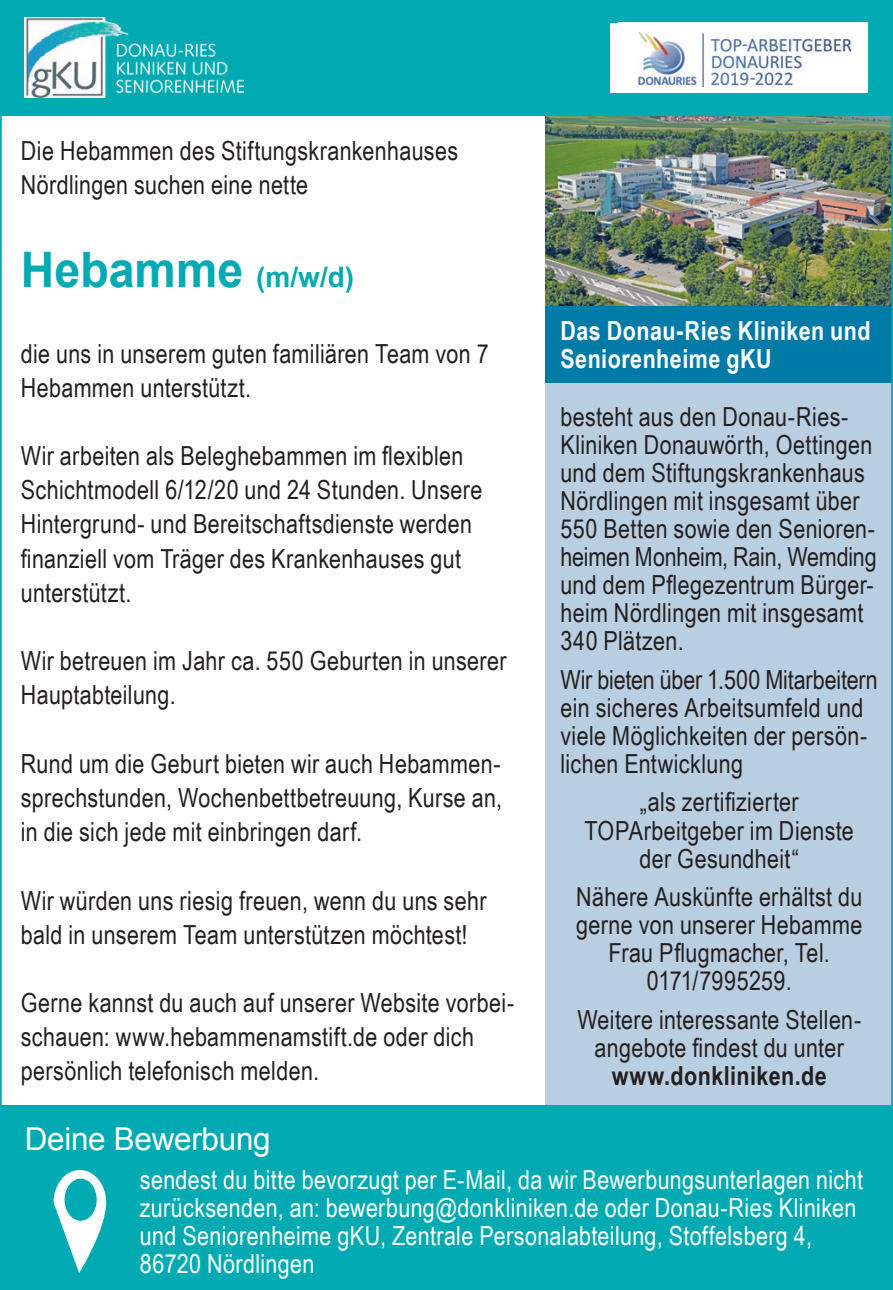
<style>
.page{position:relative;width:893px;height:1290px;background:#fff}
.page>*{position:absolute;margin:0;border:0;box-sizing:border-box;transform-origin:0 0}
.t1{font:700 49px "Arial";color:#00aab2;scale:.95 1}
.t2{font:31.5px "Arial";letter-spacing:-.01em;color:#fff}
.t3{font:26.25px/28px "Arial Narrow";letter-spacing:.01em;color:#231f20}
.t4{font:26.25px/28px "Arial Narrow";letter-spacing:.01em;color:#fff}
.t5{font:700 26.25px/28px "Arial Narrow";letter-spacing:.02em;color:#fff}
.t6{font:700 26.25px "Arial Narrow";letter-spacing:.02em;color:#231f20}
.s1{font-size:28.35px}
</style>
<div class="page">
<img style="left:546px;top:115px;width:344px;height:191px">
<div style="left:546px;top:371px;width:347px;height:919px;background:#b9cee0"></div>
<div style="left:1px;top:0;width:892px;height:115px;background:#00aab2"></div>
<img style="left:25px;top:18px;width:218px;height:79px">
<div style="left:610px;top:23px;width:258px;height:69px;background:#fff"></div>
<img style="left:638px;top:31px;width:216px;height:56px">
<div style="left:546px;top:306px;width:347px;height:76px;background:#007ba7"></div>
<div style="left:0;top:1105px;width:893px;height:185px;background:#00aab2"></div>
<svg style="left:54px;top:1170px;width:52px;height:103px"></svg>
<p class="t3" style="left:21px;top:133px;width:439px;line-height:34.3px">Die Hebammen des Stiftungskrankenhauses<br>Nördlingen suchen eine nette</p>
<h1 class="t1" style="left:21px;top:238px;width:352px">Hebamme <span class="s1">(m/w/d)</span></h1>
<p class="t3" style="left:21px;top:335px;width:469px;line-height:34.3px">die uns in unserem guten familiären Team von 7<br>Hebammen unterstützt.</p>
<p class="t3" style="left:21px;top:438px;width:463px;line-height:34.3px">Wir arbeiten als Beleghebammen im flexiblen Schichtmodell 6/12/20 und 24 Stunden. Unsere Hintergrund- und Bereitschaftsdienste werden finanziell vom Träger des Krankenhauses gut unterstützt.</p>
<p class="t3" style="left:21px;top:643px;width:487px;line-height:34.3px">Wir betreuen im Jahr ca. 550 Geburten in unserer<br>Hauptabteilung.</p>
<p class="t3" style="left:21px;top:745px;width:483px;line-height:34.3px;text-align:justify">Rund um die Geburt bieten wir auch Hebammen&shy;sprechstunden, Wochenbettbetreuung, Kurse an, in die sich jede mit einbringen darf.</p>
<p class="t3" style="left:21px;top:882px;width:467px;line-height:34.3px">Wir würden uns riesig freuen, wenn du uns sehr bald in unserem Team unterstützen möchtest!</p>
<p class="t3" style="left:21px;top:985px;width:495px;line-height:34.3px">Gerne kannst du auch auf unserer Website vorbei&shy;schauen: www.hebammenamstift.de oder dich persönlich telefonisch melden.</p>
<p class="t2" style="left:25px;top:1118px;width:247px">Deine Bewerbung</p>
<p class="t5" style="left:560px;top:315px;width:312px">Das Donau-Ries Kliniken und<br>Seniorenheime gKU</p>
<p class="t3" style="left:560px;top:402px;width:318px">besteht aus den Donau-Ries-<br>Kliniken Donauwörth, Oettingen und dem Stiftungskrankenhaus<br>Nördlingen mit insgesamt über<br>550 Betten sowie den Senioren&shy;heimen Monheim, Rain, Wemding und dem Pflegezentrum Bürger&shy;heim Nördlingen mit insgesamt<br>340 Plätzen.</p>
<p class="t3" style="left:560px;top:665px;width:319px">Wir bieten über 1.500 Mitarbeitern ein sicheres Arbeitsumfeld und viele Möglichkeiten der persön&shy;lichen Entwicklung</p>
<p class="t3" style="left:585px;top:787px;width:271px;text-align:center">„als zertifizierter<br>TOPArbeitgeber im Dienste der Gesundheit“</p>
<p class="t3" style="left:576px;top:882px;width:288px;text-align:center">Nähere Auskünfte erhältst du gerne von unserer Hebamme<br>Frau Pflugmacher, Tel.<br>0171/7995259.</p>
<p class="t3" style="left:577px;top:1004px;width:285px;text-align:center">Weitere interessante Stellen&shy;angebote findest du unter</p>
<p class="t6" style="left:612px;top:1055px;width:217px">www.donkliniken.de</p>
<p class="t4" style="left:140px;top:1165px;width:725px">sendest du bitte bevorzugt per E-Mail, da wir Bewerbungsunterlagen nicht zurücksenden, an: bewerbung@donkliniken.de oder Donau-Ries Kliniken und Seniorenheime gKU, Zentrale Personalabteilung, Stoffelsberg 4, 86720 Nördlingen</p>
</div>
